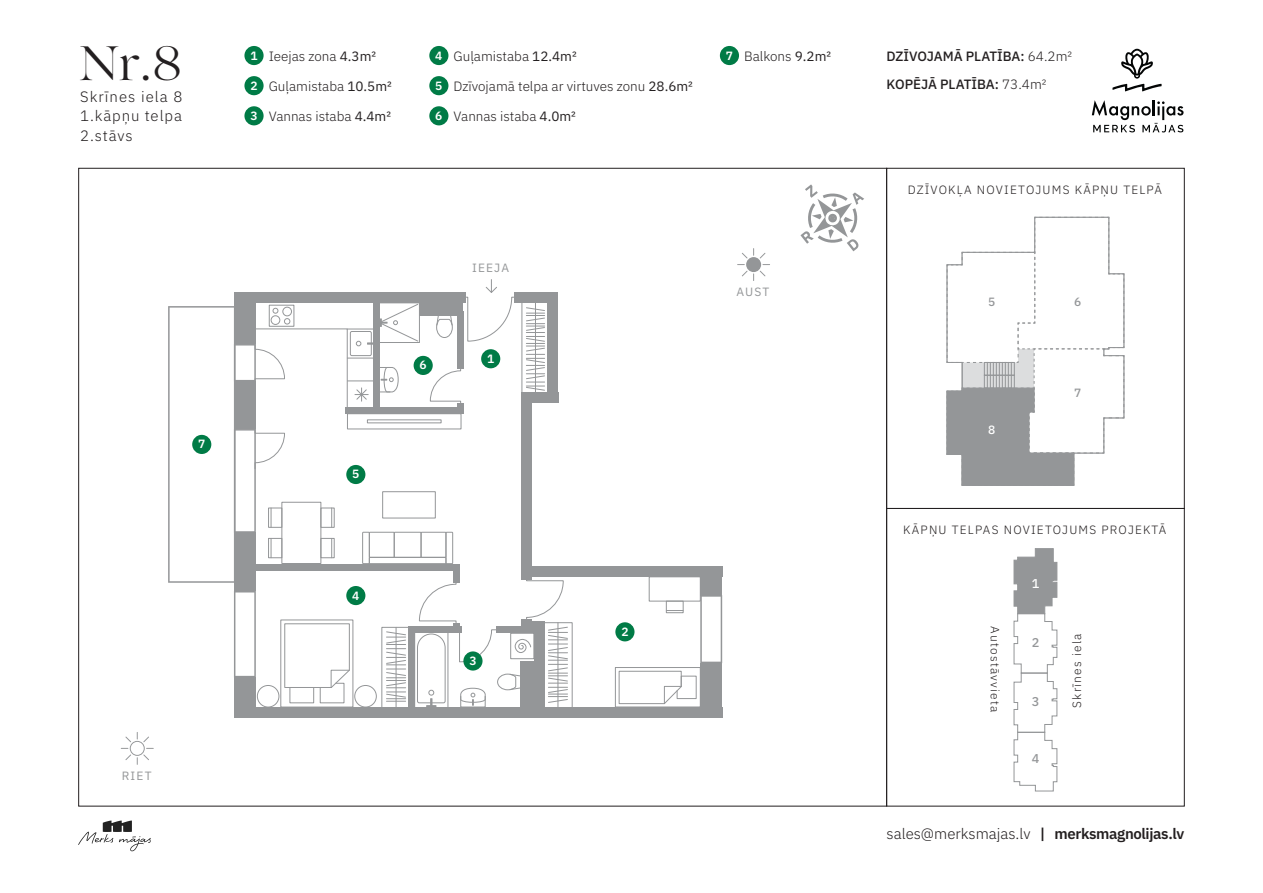
<style>
.page{position:relative;width:1263px;height:893px;background:#fff}
.page>*{position:absolute;margin:0;border:0;box-sizing:border-box;transform-origin:0 0}
.t1{font:48px "Lovelace";color:#231f20}
.t2{font:300 15px "IBM Plex Sans";color:#231f20}
.t3{font:300 15px/19.5px "IBM Plex Sans";letter-spacing:.055em;color:#231f20;text-align:justify}
.t4{font:300 13.5px "IBM Plex Sans";color:#231f20}
.t5{font:500 13.5px/28.8px "IBM Plex Sans";letter-spacing:-.005em;color:#231f20}
.t6{font:500 12.75px "IBM Plex Sans";color:#949698}
.t7{font:500 12.75px "IBM Plex Sans";color:#fff}
.t8{font:300 12px "IBM Plex Sans";letter-spacing:.1em;color:#231f20}
.t9{font:12px "IBM Plex Sans";letter-spacing:.1em;color:#949698}
.t10{font:600 12px "IBM Plex Sans";color:#fff}
.t11{font:500 12px "IBM Plex Sans";color:#949698}
.t12{font:500 12px "IBM Plex Sans";color:#fff}
.s1{font-weight:600;font-size:12px;color:#fff}
.s2{font-weight:400}
.s3{font-weight:300}
.s4{font-weight:600}
</style>
<div class="page">
<svg style="left:946px;top:217px;width:178px;height:269px"></svg>
<div style="left:984px;top:362px;width:31px;height:14px;border:1px solid #949698"></div>
<div style="left:886px;top:168px;width:298px;height:341px;border:1px solid #231f20"></div>
<div style="left:886px;top:508px;width:298px;height:298px;border:1px solid #231f20"></div>
<svg style="left:1013px;top:548px;width:45px;height:244px"></svg>
<div style="left:615px;top:667px;width:86px;height:40px;border:1px solid #949698"></div>
<svg style="left:618px;top:670px;width:79px;height:34px"></svg>
<div style="left:666px;top:601px;width:17px;height:12px;border:1px solid #949698"></div>
<svg style="left:666px;top:610px;width:17px;height:1px"></svg>
<div style="left:649px;top:576px;width:52px;height:25px;border:1px solid #949698"></div>
<div style="left:521px;top:566px;width:201px;height:10px;background:#949698"></div>
<div style="left:700px;top:566px;width:22px;height:29px;background:#949698"></div>
<div style="left:700px;top:663px;width:22px;height:54px;background:#949698"></div>
<div style="left:234px;top:707px;width:488px;height:10px;background:#949698"></div>
<svg style="left:700px;top:595px;width:22px;height:68px"></svg>
<svg style="left:121px;top:732px;width:33px;height:33px"></svg>
<div style="left:746px;top:257px;width:15px;height:15px;background:#949698;border-radius:50%"></div>
<svg style="left:742px;top:271px;width:5px;height:5px"></svg>
<svg style="left:760px;top:253px;width:5px;height:5px"></svg>
<svg style="left:742px;top:253px;width:5px;height:5px"></svg>
<svg style="left:760px;top:271px;width:5px;height:5px"></svg>
<svg style="left:800px;top:184px;width:64px;height:67px"></svg>
<svg style="left:168px;top:280px;width:405px;height:427px"></svg>
<div style="left:481px;top:349px;width:19px;height:19px;background:#007b46;border-radius:50%"></div>
<div style="left:346px;top:465px;width:19px;height:19px;background:#007b46;border-radius:50%"></div>
<div style="left:244px;top:46px;width:20px;height:19px;background:#007b46;border-radius:50%"></div>
<div style="left:244px;top:106px;width:20px;height:19px;background:#007b46;border-radius:50%"></div>
<div style="left:244px;top:76px;width:20px;height:19px;background:#007b46;border-radius:50%"></div>
<div style="left:414px;top:356px;width:19px;height:19px;background:#007b46;border-radius:50%"></div>
<div style="left:346px;top:586px;width:19px;height:19px;background:#007b46;border-radius:50%"></div>
<div style="left:615px;top:622px;width:19px;height:19px;background:#007b46;border-radius:50%"></div>
<div style="left:429px;top:46px;width:19px;height:19px;background:#007b46;border-radius:50%"></div>
<div style="left:429px;top:106px;width:19px;height:19px;background:#007b46;border-radius:50%"></div>
<div style="left:429px;top:76px;width:19px;height:19px;background:#007b46;border-radius:50%"></div>
<div style="left:463px;top:651px;width:19px;height:20px;background:#007b46;border-radius:50%"></div>
<div style="left:720px;top:46px;width:19px;height:19px;background:#007b46;border-radius:50%"></div>
<div style="left:192px;top:435px;width:19px;height:19px;background:#007b46;border-radius:50%"></div>
<svg style="left:1112px;top:49px;width:49px;height:42px"></svg>
<svg style="left:1092px;top:100px;width:91px;height:32px"></svg>
<svg style="left:78px;top:820px;width:73px;height:31px"></svg>
<h1 class="t1" style="left:79px;top:27px;width:105px">Nr.8</h1>
<p class="t3" style="left:80px;top:85px;width:104px">Skrīnes iela 8<br>1.kāpņu telpa 2.stāvs</p>
<p class="t4" style="left:250px;top:46px;width:127px"><span class="s1">1</span> Ieejas zona <span class="s2">4.3m²</span></p>
<p class="t4" style="left:435px;top:46px;width:143px"><span class="s1">4</span> Guļamistaba <span class="s2">12.4m²</span></p>
<p class="t4" style="left:726px;top:46px;width:107px"><span class="s1">7</span> Balkons <span class="s2">9.2m²</span></p>
<p class="t4" style="left:250px;top:76px;width:143px"><span class="s1">2</span> Guļamistaba <span class="s2">10.5m²</span></p>
<p class="t4" style="left:435px;top:76px;width:259px"><span class="s1">5</span> Dzīvojamā telpa ar virtuves zonu <span class="s2">28.6m²</span></p>
<p class="t4" style="left:250px;top:106px;width:142px"><span class="s1">3</span> Vannas istaba <span class="s2">4.4m²</span></p>
<p class="t4" style="left:435px;top:106px;width:142px"><span class="s1">6</span> Vannas istaba <span class="s2">4.0m²</span></p>
<p class="t10" style="left:198px;top:435px;width:9px">7</p>
<p class="t9" style="left:122px;top:766px;width:31px">RIET</p>
<p class="t10" style="left:352px;top:465px;width:9px">5</p>
<p class="t10" style="left:352px;top:586px;width:9px">4</p>
<p class="t10" style="left:420px;top:356px;width:9px">6</p>
<p class="t9" style="left:472px;top:258px;width:39px">IEEJA</p>
<p class="t10" style="left:487px;top:349px;width:9px">1</p>
<p class="t10" style="left:469px;top:651px;width:9px">3</p>
<p class="t9" style="left:736px;top:283px;width:34px">AUST</p>
<p class="t10" style="left:621px;top:622px;width:9px">2</p>
<p class="t5" style="left:887px;top:40px;width:187px">DZĪVOJAMĀ PLATĪBA: <span class="s3">64.2m²<br></span>KOPĒJĀ PLATĪBA: <span class="s3">73.4m²</span></p>
<p class="t8" style="left:908px;top:180px;width:256px">DZĪVOKĻA NOVIETOJUMS KĀPŅU TELPĀ</p>
<p class="t11" style="left:988px;top:292px;width:9px">5</p>
<p class="t11" style="left:1074px;top:292px;width:9px">6</p>
<p class="t12" style="left:988px;top:421px;width:9px">8</p>
<p class="t11" style="left:1074px;top:383px;width:9px">7</p>
<p class="t8" style="left:903px;top:521px;width:265px">KĀPŅU TELPAS NOVIETOJUMS PROJEKTĀ</p>
<p class="t8" style="left:1004px;top:626px;width:88px;rotate:90deg">Autostāvvieta</p>
<p class="t7" style="left:1032px;top:574px;width:9px">1</p>
<p class="t6" style="left:1032px;top:633px;width:9px">2</p>
<p class="t6" style="left:1032px;top:692px;width:9px">3</p>
<p class="t6" style="left:1032px;top:749px;width:9px">4</p>
<p class="t8" style="left:1068px;top:707px;width:76px;rotate:-90deg">S k nī r e s ei al</p>
<p class="t2" style="left:887px;top:822px;width:299px">sales@merksmajas.lv <span class="s4">| merksmagnolijas.lv</span></p>
</div>
